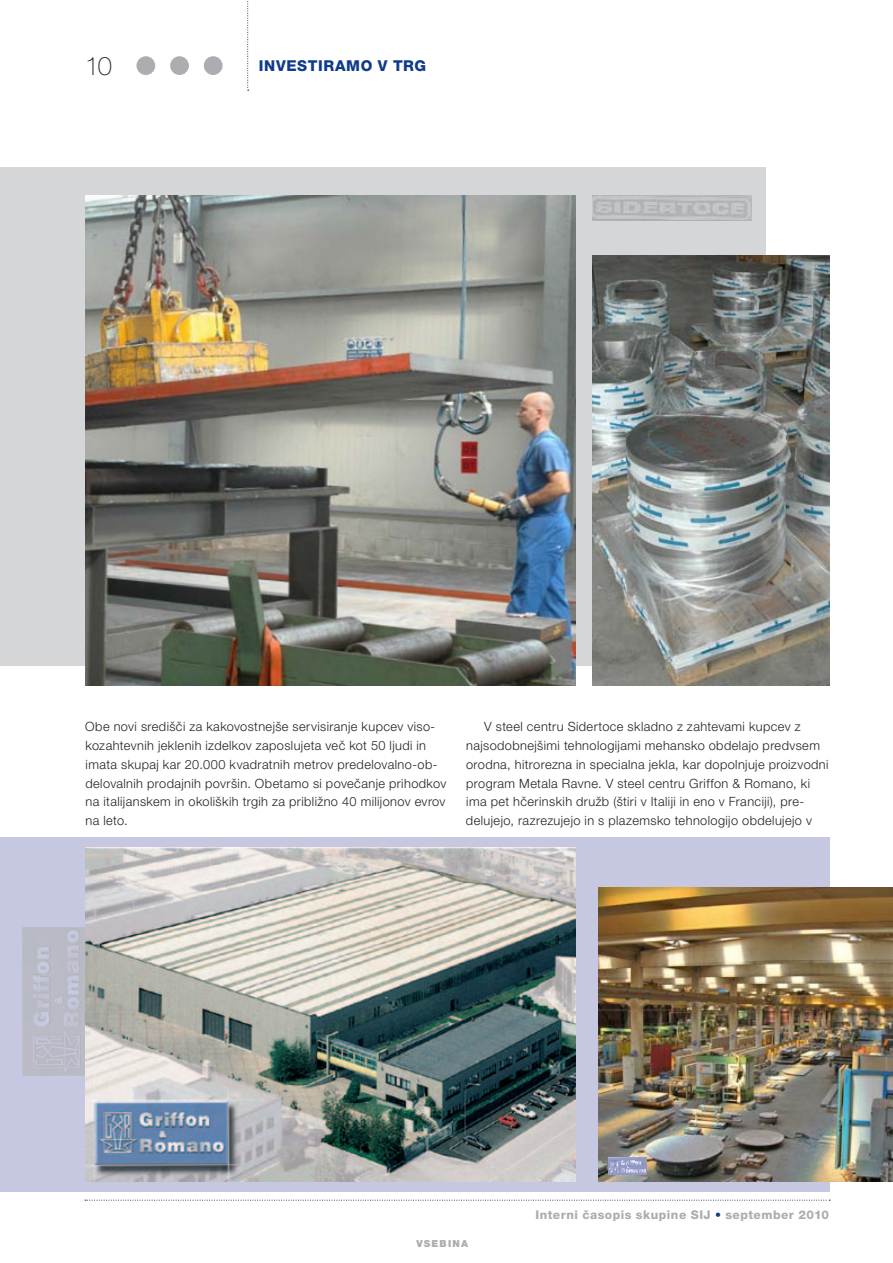
<style>
.page{position:relative;width:893px;height:1263px;background:#fff}
.page>*{position:absolute;margin:0;border:0;box-sizing:border-box;transform-origin:0 0}
.t1{font:100 25.5px "Helvetica Neue LT Pro";color:#231f20}
.t2{font:800 15px "Helvetica Neue LT Pro";letter-spacing:.04em;color:#103b8a}
.t3{font:300 12.75px/18.8px "Helvetica Neue LT Pro";letter-spacing:.03em;color:#231f20}
.t4{font:800 12px "Helvetica Neue LT Pro";letter-spacing:.04em;color:#acadb1}
.t5{font:900 9.75px "Helvetica Neue LT Pro";letter-spacing:.125em;color:#acadb1}
.s1{color:#103b8a}
</style>
<div class="page">
<svg style="left:85px;top:1200px;width:745px;height:1px"></svg>
<div style="left:136px;top:56px;width:19px;height:19px;background:#acadb1;border-radius:50%"></div>
<div style="left:170px;top:56px;width:19px;height:19px;background:#acadb1;border-radius:50%"></div>
<div style="left:204px;top:56px;width:19px;height:19px;background:#acadb1;border-radius:50%"></div>
<svg style="left:247px;top:1px;width:2px;height:90px"></svg>
<div style="left:0;top:167px;width:765px;height:499px;background:#d5d6d8"></div>
<img style="left:592px;top:196px;width:159px;height:24px">
<div style="left:0;top:838px;width:829px;height:354px;background:#c6c8e1"></div>
<img style="left:23px;top:927px;width:62px;height:149px">
<img style="left:85px;top:847px;width:490px;height:334px">
<img style="left:599px;top:887px;width:294px;height:294px">
<img style="left:592px;top:255px;width:237px;height:431px">
<img style="left:85px;top:196px;width:490px;height:490px">
<img style="left:608px;top:1157px;width:38px;height:17px">
<h1 class="t1" style="left:85px;top:51px;width:29px">10</h1>
<p class="t2" style="left:259px;top:57px;width:17px">Inves</p>
<p class="t2" style="left:308px;top:57px;width:120px">tiramo v trg</p>
<p class="t3" style="left:85px;top:717px;width:362px">Obe novi središči za kakovostnejše servisiranje kupcev viso&shy;kozahtevnih jeklenih izdelkov zaposlujeta več kot 50 ljudi in imata skupaj kar 20.000 kvadratnih metrov predelovalno-ob&shy;delovalnih prodajnih površin. Obetamo si povečanje prihodkov na italijanskem in okoliških trgih za približno 40 milijonov evrov na leto.</p>
<p class="t3" style="left:466px;top:717px;width:364px;text-indent:18px">V steel centru Sidertoce skladno z zahtevami kupcev z najsodobnejšimi tehnologijami mehansko obdelajo predvsem orodna, hitrorezna in specialna jekla, kar dopolnjuje proizvodni program Metala Ravne. V steel centru Griffon &amp; Romano, ki ima pet hčerinskih družb (štiri v Italiji in eno v Franciji), pre&shy;delujejo, razrezujejo in s plazemsko tehnologijo obdelujejo v</p>
<p class="t5" style="left:416px;top:1238px;width:53px">VSEBINA</p>
<p class="t4" style="left:536px;top:1207px;width:295px">Interni časopis skupine SIJ <span class="s1">•</span> september 2010</p>
</div>
